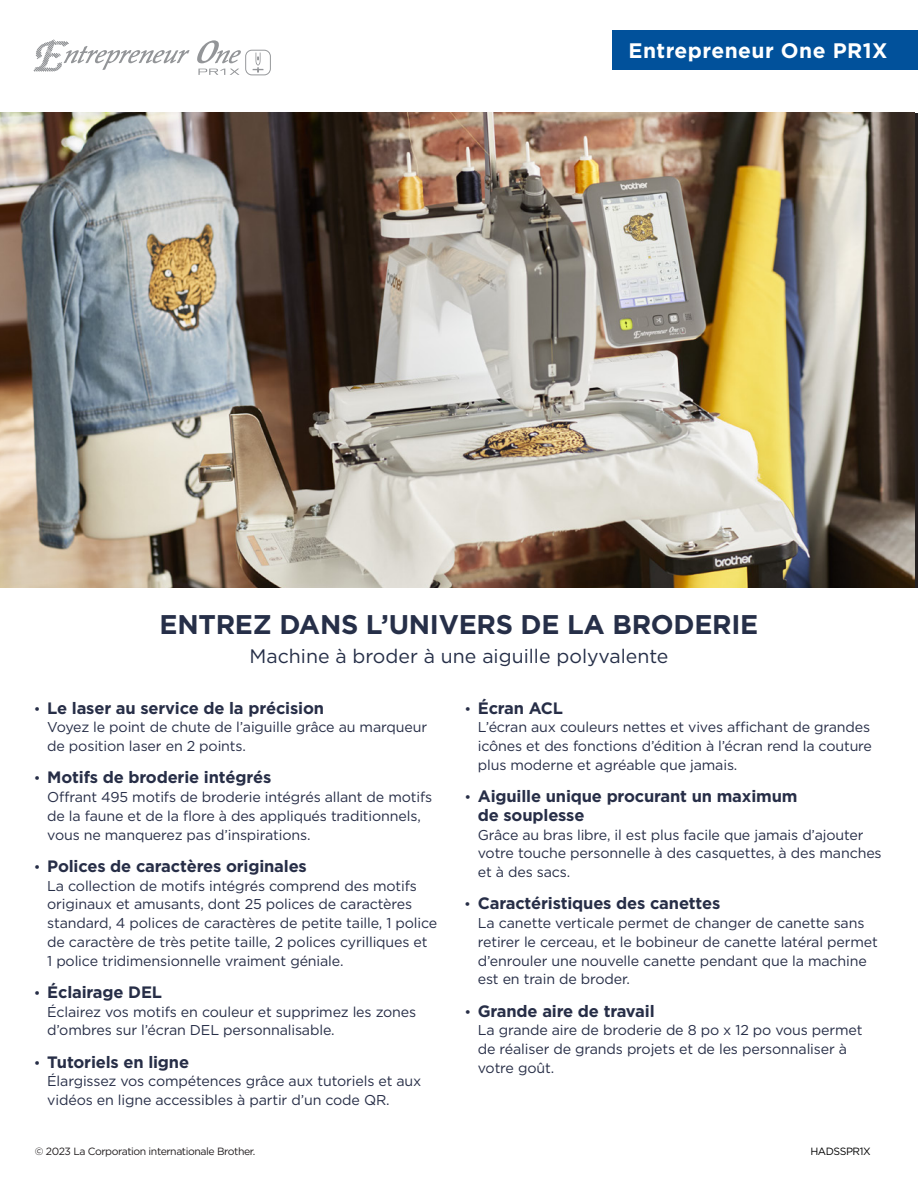
<style>
.page{position:relative;width:918px;height:1188px;background:#fff}
.page>*{position:absolute;margin:0;border:0;box-sizing:border-box;transform-origin:0 0}
.t1{font:700 27px "Gotham";letter-spacing:-.01em;color:#262f48}
.t2{font:700 21px "Gotham";letter-spacing:.02em;color:#fff}
.t3{font:19.5px "Gotham";color:#262f48}
.t4{font:700 16.5px/18.8px "Gotham";letter-spacing:-.01em;color:#272e47}
.t5{font:14.25px/18.8px "Gotham";letter-spacing:-.01em;color:#272e47}
.t6{font:10.5px "Gotham";letter-spacing:-.04em;color:#231f20}
.t7{font:10.5px "Gotham";letter-spacing:-.04em;color:#000}
.s1{font-weight:400;font-size:14.25px}
</style>
<div class="page">
<img style="left:0;top:113px;width:914px;height:475px">
<svg style="left:34px;top:39px;width:155px;height:32px"></svg>
<svg style="left:197px;top:40px;width:74px;height:35px"></svg>
<div style="left:612px;top:31px;width:306px;height:39px;background:#01519b"></div>
<h2 class="t2" style="left:629px;top:38px;width:260px">Entrepreneur One PR1X</h2>
<h1 class="t1" style="left:160px;top:609px;width:600px">ENTREZ DANS L’UNIVERS DE LA BRODERIE</h1>
<h3 class="t3" style="left:250px;top:644px;width:420px">Machine à broder à une aiguille polyvalente</h3>
<p class="t4" style="left:34px;top:698px;width:292px"><span class="s1">•</span> Le laser au service de la précision</p>
<p class="t5" style="left:47px;top:718px;width:381px">Voyez le point de chute de l’aiguille grâce au marqueur de position laser en 2 points.</p>
<p class="t4" style="left:34px;top:768px;width:239px"><span class="s1">•</span> Motifs de broderie intégrés</p>
<p class="t5" style="left:47px;top:787px;width:387px">Offrant 495 motifs de broderie intégrés allant de motifs de la faune et de la flore à des appliqués traditionnels, vous ne manquerez pas d’inspirations.</p>
<p class="t4" style="left:34px;top:856px;width:275px"><span class="s1">•</span> Polices de caractères originales</p>
<p class="t5" style="left:47px;top:876px;width:392px">La collection de motifs intégrés comprend des motifs originaux et amusants, dont 25 polices de caractères standard, 4 polices de caractères de petite taille, 1 police de caractère de très petite taille, 2 polices cyrilliques et<br>1 police tridimensionnelle vraiment géniale.</p>
<p class="t4" style="left:34px;top:982px;width:130px"><span class="s1">•</span> Éclairage DEL</p>
<p class="t5" style="left:47px;top:1002px;width:371px">Éclairez vos motifs en couleur et supprimez les zones d’ombres sur l’écran DEL personnalisable.</p>
<p class="t4" style="left:34px;top:1052px;width:157px"><span class="s1">•</span> Tutoriels en ligne</p>
<p class="t5" style="left:47px;top:1072px;width:376px">Élargissez vos compétences grâce aux tutoriels et aux vidéos en ligne accessibles à partir d’un code QR.</p>
<p class="t4" style="left:464px;top:698px;width:100px"><span class="s1">•</span> Écran ACL</p>
<p class="t5" style="left:478px;top:718px;width:396px">L’écran aux couleurs nettes et vives affichant de grandes icônes et des fonctions d’édition à l’écran rend la couture plus moderne et agréable que jamais.</p>
<p class="t4" style="left:478px;top:786px;width:321px;text-indent:-13px"><span class="s1">•</span> Aiguille unique procurant un maximum de souplesse</p>
<p class="t5" style="left:478px;top:825px;width:405px">Grâce au bras libre, il est plus facile que jamais d’ajouter votre touche personnelle à des casquettes, à des manches et à des sacs.</p>
<p class="t4" style="left:464px;top:894px;width:257px"><span class="s1">•</span> Caractéristiques des canettes</p>
<p class="t5" style="left:478px;top:913px;width:401px">La canette verticale permet de changer de canette sans retirer le cerceau, et le bobineur de canette latéral permet d’enrouler une nouvelle canette pendant que la machine est en train de broder.</p>
<p class="t4" style="left:464px;top:1001px;width:192px"><span class="s1">•</span> Grande aire de travail</p>
<p class="t5" style="left:478px;top:1021px;width:386px">La grande aire de broderie de 8 po x 12 po vous permet de réaliser de grands projets et de les personnaliser à votre goût.</p>
<p class="t6" style="left:35px;top:1144px;width:222px">© 2023 La Corporation internationale Brother.</p>
<p class="t7" style="left:810px;top:1144px;width:62px">HADSSPR1X</p>
</div>
